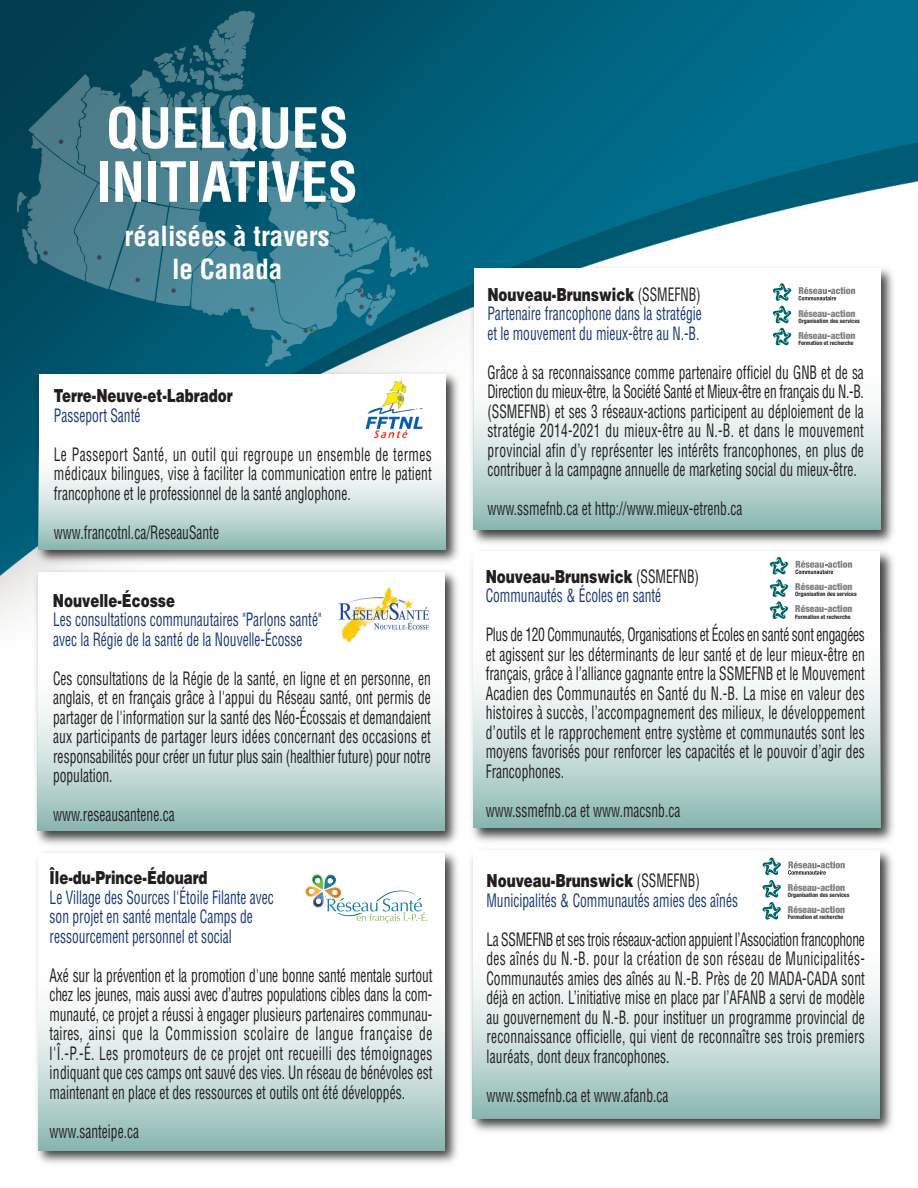
<style>
.page{position:relative;width:918px;height:1188px;background:#fff}
.page>*{position:absolute;margin:0;border:0;box-sizing:border-box;transform-origin:0 0}
.t1{font:700 condensed 54px/54px "Helvetica";color:#fff}
.t2{font:700 condensed 27px/32.4px "Helvetica";color:#fff;text-align:center}
.t3{font:condensed 18px/19.5px "Helvetica";color:#231f20;text-align:justify;scale:.75 1}
.t4{font:condensed 18px/19.5px "Helvetica";color:#1a3a76;scale:.75 1}
.t5{font:900 18px "Helvetica";color:#231f20;scale:.75 1}
.t6{font:900 condensed 9.6px "Helvetica Neue";color:#808285}
.t7{font:700 condensed 6px "Helvetica Neue";color:#231f20}
.s1{font-weight:900;font-stretch:normal;color:#231f20}
.s2{color:#231f20}
</style>
<div class="page">
<img style="left:0;top:0;width:918px;height:622px">
<svg style="left:17px;top:11px;width:411px;height:355px;background:#21687c"></svg>
<img style="left:31px;top:566px;width:432px;height:279px">
<div style="left:38px;top:572px;width:406px;height:259px;background:#fff"></div>
<div style="left:38px;top:663px;width:406px;height:168px;background:linear-gradient(to bottom,#fff,#97bfba)"></div>
<img style="left:467px;top:262px;width:433px;height:287px">
<div style="left:474px;top:268px;width:407px;height:262px;background:#fff"></div>
<div style="left:474px;top:361px;width:407px;height:169px;background:linear-gradient(to bottom,#fff,#98bfba)"></div>
<img style="left:37px;top:852px;width:421px;height:312px">
<div style="left:38px;top:853px;width:407px;height:297px;background:#fff"></div>
<div style="left:38px;top:960px;width:407px;height:190px;background:linear-gradient(to bottom,#fff,#98bfba)"></div>
<img style="left:466px;top:546px;width:433px;height:296px">
<div style="left:473px;top:551px;width:407px;height:276px;background:#fff"></div>
<div style="left:473px;top:629px;width:407px;height:198px;background:linear-gradient(to bottom,#fff,#98bfba)"></div>
<img style="left:471px;top:850px;width:422px;height:282px">
<div style="left:473px;top:850px;width:407px;height:268px;background:#fff"></div>
<div style="left:473px;top:933px;width:407px;height:185px;background:linear-gradient(to bottom,#fff,#98bfba)"></div>
<svg style="left:799px;top:287px;width:56px;height:13px"></svg>
<svg style="left:773px;top:283px;width:19px;height:63px"></svg>
<svg style="left:788px;top:861px;width:57px;height:14px"></svg>
<svg style="left:763px;top:857px;width:18px;height:63px"></svg>
<svg style="left:796px;top:561px;width:56px;height:13px"></svg>
<svg style="left:770px;top:557px;width:19px;height:62px"></svg>
<svg style="left:305px;top:874px;width:122px;height:49px"></svg>
<img style="left:338px;top:587px;width:92px;height:56px">
<img style="left:32px;top:368px;width:432px;height:201px">
<div style="left:39px;top:374px;width:407px;height:175px;background:#fff"></div>
<div style="left:39px;top:446px;width:407px;height:103px;background:linear-gradient(to bottom,#fff,#9ac0bb)"></div>
<img style="left:366px;top:380px;width:56px;height:59px">
<h1 class="t1" style="left:97px;top:102px;width:263px">QUELQUES<br>INITIATIVES</h1>
<h2 class="t2" style="left:125px;top:221px;width:207px">réalisées à travers le Canada</h2>
<p class="t5" style="left:54px;top:386px;width:240px">Terre-Neuve-et-Labrador</p>
<p class="t4" style="left:54px;top:406px;width:117px">Passeport Santé</p>
<p class="t3" style="left:54px;top:445px;width:505px">Le Passeport Santé, un outil qui regroupe un ensemble de termes médicaux bilingues, vise à faciliter la communication entre le patient francophone et le professionnel de la santé anglophone.</p>
<p class="t3" style="left:54px;top:523px;width:222px">www.francotnl.ca/ReseauSante</p>
<p class="t5" style="left:53px;top:590px;width:165px">Nouvelle-Écosse</p>
<p class="t4" style="left:53px;top:610px;width:359px">Les consultations communautaires "Parlons santé" avec la Régie de la santé de la Nouvelle-Écosse</p>
<p class="t3" style="left:53px;top:669px;width:505px">Ces consultations de la Régie de la santé, en ligne et en personne, en anglais, et en français grâce à l'appui du Réseau santé, ont permis de partager de l'information sur la santé des Néo-Écossais et demandaient aux participants de partager leurs idées concernant des occasions et responsabilités pour créer un futur plus sain (healthier future) pour notre population.</p>
<p class="t3" style="left:53px;top:805px;width:164px">www.reseausantene.ca</p>
<p class="t5" style="left:50px;top:868px;width:212px">Île-du-Prince-Édouard</p>
<p class="t4" style="left:50px;top:888px;width:301px">Le Village des Sources l'Étoile Filante avec son projet en santé mentale Camps de ressourcement personnel et social</p>
<p class="t3" style="left:50px;top:966px;width:512px">Axé sur la prévention et la promotion d'une bonne santé mentale surtout chez les jeunes, mais aussi avec d’autres populations cibles dans la com&shy;munauté, ce projet a réussi à engager plusieurs partenaires communau&shy;taires, ainsi que la Commission scolaire de langue française de l'Î.-P.-É. Les promoteurs de ce projet ont recueilli des témoignages indiquant que ces camps ont sauvé des vies. Un réseau de bénévoles est maintenant en place et des ressources et outils ont été développés.</p>
<p class="t3" style="left:50px;top:1122px;width:121px">www.santeipe.ca</p>
<p class="t4" style="left:487px;top:285px;width:287px;text-align:justify"><span class="s1">Nouveau-Brunswick</span> <span class="s2">(SSMEFNB)<br></span>Partenaire francophone dans la stratégie et le mouvement du mieux-être au N.-B.</p>
<p class="t3" style="left:487px;top:363px;width:504px">Grâce à sa reconnaissance comme partenaire officiel du GNB et de sa Direction du mieux-être, la Société Santé et Mieux-être en français du N.-B. (SSMEFNB) et ses 3 réseaux-actions participent au déploiement de la stratégie 2014-2021 du mieux-être au N.-B. et dans le mouvement provincial afin d’y représenter les intérêts francophones, en plus de contribuer à la campagne annuelle de marketing social du mieux-être.</p>
<p class="t3" style="left:487px;top:499px;width:342px">www.ssmefnb.ca et http://www.mieux-etrenb.ca</p>
<p class="t6" style="left:798px;top:305px;width:59px">Réseau-action</p>
<p class="t7" style="left:798px;top:316px;width:63px">Organisation des services</p>
<p class="t6" style="left:798px;top:327px;width:59px">Réseau-action</p>
<p class="t7" style="left:798px;top:338px;width:57px">Formation et recherche</p>
<p class="t4" style="left:486px;top:567px;width:286px"><span class="s1">Nouveau-Brunswick</span> <span class="s2">(SSMEFNB)<br></span>Communautés &amp; Écoles en santé</p>
<p class="t3" style="left:486px;top:625px;width:507px">Plus de 120 Communautés, Organisations et Écoles en santé sont engagées et agissent sur les déterminants de leur santé et de leur mieux-être en français, grâce à l’alliance gagnante entre la SSMEFNB et le Mouvement Acadien des Communautés en Santé du N.-B. La mise en valeur des histoires à succès, l’accompagnement des milieux, le développement d’outils et le rapprochement entre système et communautés sont les moyens favorisés pour renforcer les capacités et le pouvoir d’agir des Francophones.</p>
<p class="t3" style="left:486px;top:801px;width:261px">www.ssmefnb.ca et www.macsnb.ca</p>
<p class="t6" style="left:795px;top:579px;width:59px">Réseau-action</p>
<p class="t7" style="left:795px;top:589px;width:63px">Organisation des services</p>
<p class="t6" style="left:795px;top:601px;width:59px">Réseau-action</p>
<p class="t7" style="left:795px;top:611px;width:57px">Formation et recherche</p>
<p class="t4" style="left:486px;top:871px;width:337px"><span class="s1">Nouveau-Brunswick</span> <span class="s2">(SSMEFNB)<br></span>Municipalités &amp; Communautés amies des aînés</p>
<p class="t3" style="left:486px;top:930px;width:506px">La SSMEFNB et ses trois réseaux-action appuient l’Association francophone des aînés du N.-B. pour la création de son réseau de Municipalités-Communautés amies des aînés au N.-B. Près de 20 MADA-CADA sont déjà en action. L’initiative mise en place par l’AFANB a servi de modèle au gouvernement du N.-B. pour instituer un programme provincial de reconnaissance officielle, qui vient de reconnaître ses trois premiers lauréats, dont deux francophones.</p>
<p class="t3" style="left:486px;top:1086px;width:244px">www.ssmefnb.ca et www.afanb.ca</p>
<p class="t6" style="left:788px;top:879px;width:59px">Réseau-action</p>
<p class="t7" style="left:788px;top:890px;width:63px">Organisation des services</p>
<p class="t6" style="left:788px;top:901px;width:59px">Réseau-action</p>
<p class="t7" style="left:788px;top:912px;width:57px">Formation et recherche</p>
</div>
